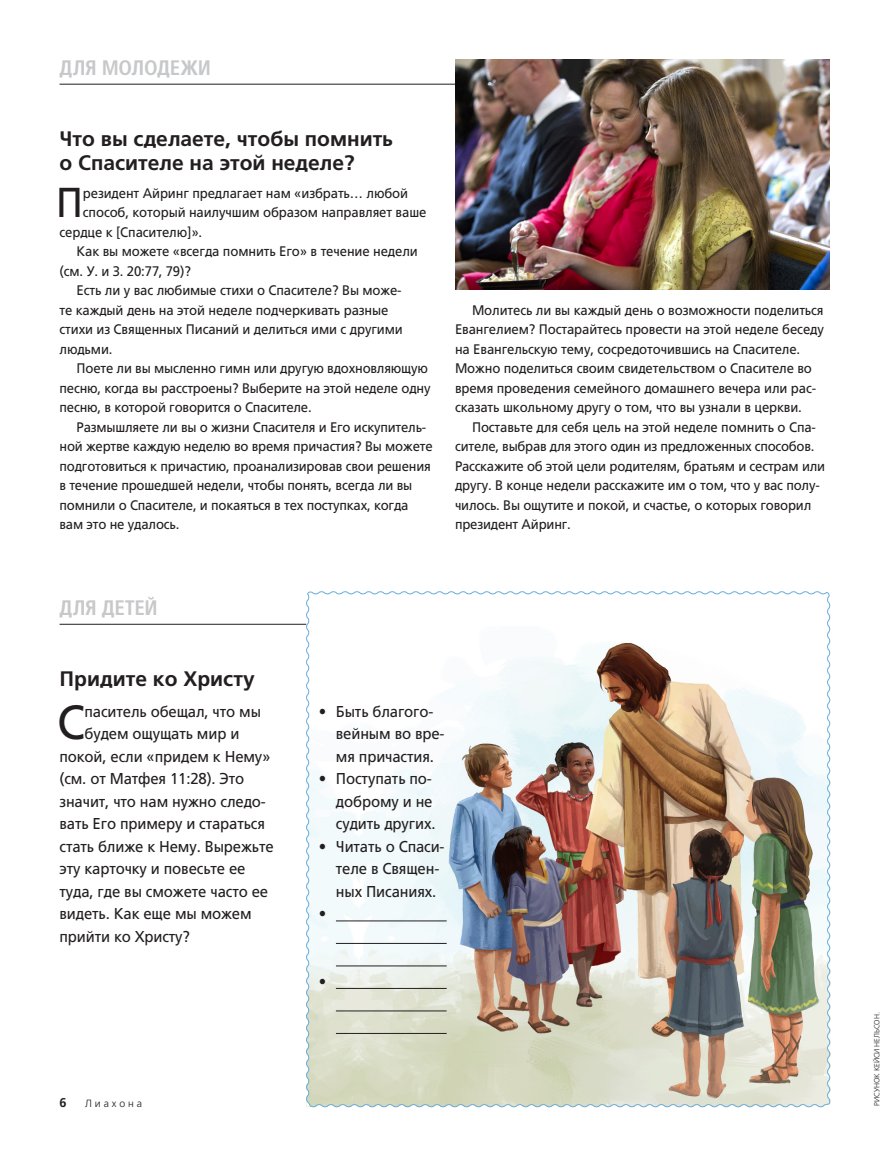
<style>
.page{position:relative;width:893px;height:1161px;background:#fff}
.page>*{position:absolute;margin:0;border:0;box-sizing:border-box;transform-origin:0 0}
.SUBARTchild_para_fir{font:48px "Frutigerlds Lat";color:#231f20;scale:.95 1}
.SUBARTyouth_para_fir{font:41.85px "Frutigerlds Lat";color:#231f20;scale:.95 1}
.SUBARTchildandyouth{font:700 21px/24px "Frutigerlds Lat";color:#231f20}
.section_title_fpm{font:700 condensed 21px "Frutigerlds Lat";letter-spacing:-.015em;color:#c7c8ca}
.SUBARTchild_para_fir-2{font:15.75px "Frutigerlds Lat";letter-spacing:-.01em;color:#231f20;scale:.95 1}
.SUBARTchild-LISTbull{font:15.75px/22.5px "Frutigerlds Lat";letter-spacing:-.01em;color:#231f20;scale:.95 1}
.SUBARTyouth_para{font:13.8px/19.5px "Frutigerlds Lat";letter-spacing:-.015em;color:#231f20;scale:.95 1}
.SUBARTyouth_para_fir-2{font:13.8px "Frutigerlds Lat";letter-spacing:-.01em;color:#231f20;scale:.95 1}
.Folio_L{font:700 12.75px "Frutigerlds Lat";color:#231f20}
.Folio_L-2{font:300 10.5px "Frutigerlds Lat";letter-spacing:.28em;color:#231f20}
.FIGimg-CRDT_para{font:300 7.5px "Frutigerlds Lat";letter-spacing:-.01em;color:#231f20}
</style>
<div class="page">
<img style="left:455px;top:60px;width:374px;height:229px">
<img style="left:305px;top:591px;width:526px;height:517px">
<hr style="left:60px;top:84px;width:395px;height:1px;background:#231f20">
<hr style="left:60px;top:624px;width:246px;height:1px;background:#231f20">
<hr style="left:336px;top:920px;width:111px;height:1px;background:#231f20">
<hr style="left:336px;top:943px;width:111px;height:1px;background:#231f20">
<hr style="left:336px;top:965px;width:111px;height:1px;background:#231f20">
<hr style="left:336px;top:988px;width:111px;height:1px;background:#231f20">
<hr style="left:336px;top:1010px;width:111px;height:1px;background:#231f20">
<hr style="left:336px;top:1033px;width:111px;height:1px;background:#231f20">
<p class="section_title_fpm" style="left:60px;top:52px;width:153px">ДЛЯ МОЛОДЕЖИ</p>
<p class="SUBARTchildandyouth" style="left:60px;top:126px;width:335px">Что вы сделаете, чтобы помнить о Спасителе на этой неделе?</p>
<p class="SUBARTyouth_para_fir" style="left:56px;top:171px;width:30px">П</p>
<p class="SUBARTyouth_para_fir-2" style="left:83px;top:182px;width:344px">резидент Айринг предлагает нам «избрать… любой</p>
<p class="SUBARTyouth_para_fir-2" style="left:83px;top:202px;width:363px">способ, который наилучшим образом направляет ваше</p>
<p class="SUBARTyouth_para_fir-2" style="left:60px;top:221px;width:152px">сердце к [Спасителю]».</p>
<p class="SUBARTyouth_para" style="left:60px;top:241px;width:379px;text-indent:17px">Как вы можете «всегда помнить Его» в течение недели (см. У. и З. 20:77, 79)?</p>
<p class="SUBARTyouth_para" style="left:60px;top:280px;width:363px;text-indent:17px">Есть ли у вас любимые стихи о Спасителе? Вы може&shy;те каждый день на этой неделе подчеркивать разные стихи из Священных Писаний и делиться ими с другими людьми.</p>
<p class="SUBARTyouth_para" style="left:60px;top:358px;width:392px;text-indent:17px">Поете ли вы мысленно гимн или другую вдохновляющую песню, когда вы расстроены? Выберите на этой неделе одну песню, в которой говорится о Спасителе.</p>
<p class="SUBARTyouth_para" style="left:60px;top:417px;width:394px;text-indent:17px">Размышляете ли вы о жизни Спасителя и Его искупитель&shy;ной жертве каждую неделю во время причастия? Вы можете подготовиться к причастию, проанализировав свои решения в течение прошедшей недели, чтобы понять, всегда ли вы помнили о Спасителе, и покаяться в тех поступках, когда вам это не удалось.</p>
<p class="SUBARTyouth_para" style="left:455px;top:300px;width:390px;text-indent:17px">Молитесь ли вы каждый день о возможности поделиться Евангелием? Постарайтесь провести на этой неделе беседу на Евангельскую тему, сосредоточившись на Спасителе.<br>Можно поделиться своим свидетельством о Спасителе во время проведения семейного домашнего вечера или рас&shy;сказать школьному другу о том, что вы узнали в церкви.</p>
<p class="SUBARTyouth_para" style="left:455px;top:417px;width:391px;text-indent:17px">Поставьте для себя цель на этой неделе помнить о Спа&shy;сителе, выбрав для этого один из предложенных способов.<br>Расскажите об этой цели родителям, братьям и сестрам или другу. В конце недели расскажите им о том, что у вас полу&shy;чилось. Вы ощутите и покой, и счастье, о которых говорил президент Айринг.</p>
<p class="section_title_fpm" style="left:60px;top:592px;width:100px">ДЛЯ ДЕТЕЙ</p>
<p class="SUBARTchildandyouth" style="left:60px;top:666px;width:197px">Придите ко Христу</p>
<p class="SUBARTchild_para_fir" style="left:57px;top:686px;width:31px">С</p>
<p class="SUBARTchild_para_fir-2" style="left:85px;top:699px;width:187px">паситель обещал, что мы</p>
<p class="SUBARTchild_para_fir-2" style="left:85px;top:722px;width:165px">будем ощущать мир и</p>
<p class="SUBARTchild_para_fir-2" style="left:60px;top:744px;width:224px">покой, если «придем к Нему»</p>
<p class="SUBARTchild_para_fir-2" style="left:60px;top:767px;width:196px">(см. от Матфея 11:28). Это</p>
<p class="SUBARTchild_para_fir-2" style="left:60px;top:789px;width:219px">значит, что нам нужно следо-</p>
<p class="SUBARTchild_para_fir-2" style="left:60px;top:812px;width:218px">вать Его примеру и стараться</p>
<p class="SUBARTchild_para_fir-2" style="left:60px;top:834px;width:227px">стать ближе к Нему. Вырежьте</p>
<p class="SUBARTchild_para_fir-2" style="left:60px;top:857px;width:197px">эту карточку и повесьте ее</p>
<p class="SUBARTchild_para_fir-2" style="left:60px;top:879px;width:221px">туда, где вы сможете часто ее</p>
<p class="SUBARTchild_para_fir-2" style="left:60px;top:902px;width:204px">видеть. Как еще мы можем</p>
<p class="SUBARTchild_para_fir-2" style="left:60px;top:924px;width:139px">прийти ко Христу?</p>
<p class="SUBARTchild-LISTbull" style="left:336px;top:700px;width:116px;text-indent:-17px">• Быть благого&shy;вейным во вре&shy;мя причастия.</p>
<p class="SUBARTchild-LISTbull" style="left:336px;top:767px;width:106px;text-indent:-17px">• Поступать по&shy;доброму и не судить других.</p>
<p class="SUBARTchild-LISTbull" style="left:336px;top:835px;width:116px;text-indent:-17px">• Читать о Спаси&shy;теле в Священ&shy;ных Писаниях.</p>
<p class="SUBARTchild-LISTbull" style="left:319px;top:902px;width:9px">•</p>
<p class="SUBARTchild-LISTbull" style="left:319px;top:970px;width:9px">•</p>
<p class="Folio_L" style="left:60px;top:1092px;width:9px">6</p>
<p class="Folio_L-2" style="left:85px;top:1095px;width:59px">Лиахона</p>
<p class="FIGimg-CRDT_para" style="left:871px;top:1106px;width:95px;rotate:-90deg">РИСУНОК КЕЙСИ НЕЛЬСОН.</p>
</div>
